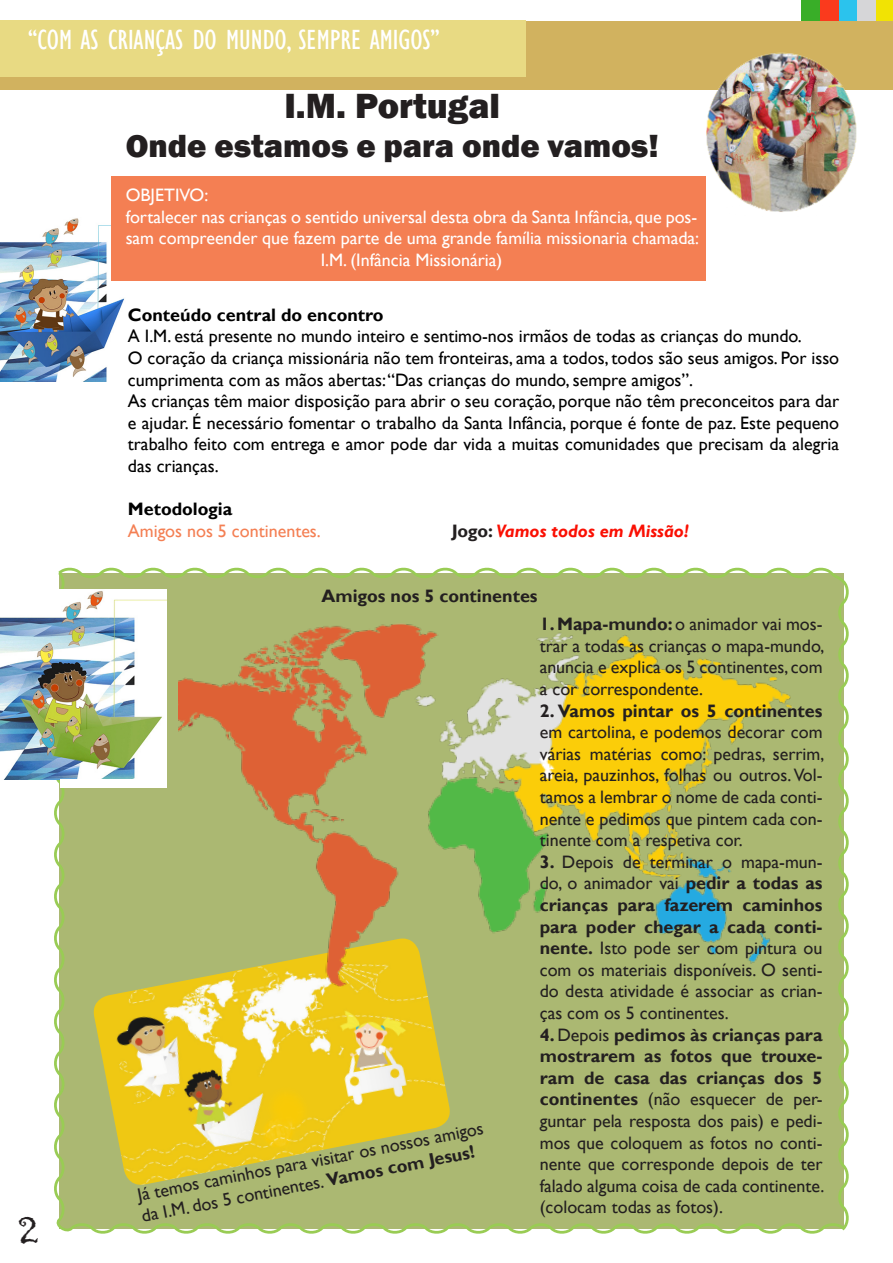
<style>
.page{position:relative;width:893px;height:1263px;background:#fff}
.page>*{position:absolute;margin:0;border:0;box-sizing:border-box;transform-origin:0 0}
.t1{font:45px "Gigi";color:#231f20}
.t2{font:800 36px "Franklin Gothic";color:#231f20}
.t3{font:800 33px "Franklin Gothic";color:#231f20}
.t4{font:condensed 28.5px "Gill Sans";color:#fff}
.t5{font:18px/21.6px "Gill Sans";color:#231f20;text-align:justify}
.t6{font:18px/21.6px "Gill Sans";color:#000}
.t7{font:18px/21.6px "Gill Sans";color:#fff;text-align:center}
.t8{font:700 18px "Gill Sans";color:#000}
.t9{font:italic 700 18px "Gill Sans";color:#fa0f03}
.t10{font:18px "Gill Sans";color:#f47f53}
.t11{font:700 18px "Gill Sans";color:#231f20}
.s1{font-style:normal;color:#231f20}
.s2{font-weight:700}
</style>
<div class="page">
<svg style="left:54px;top:567px;width:795px;height:667px;background:#b1be7c"></svg>
<div style="left:874px;top:0;width:19px;height:48px;background:#f1e304"></div>
<div style="left:857px;top:0;width:19px;height:41px;background:#d6d6d8"></div>
<div style="left:839px;top:0;width:18px;height:41px;background:#2bc3ed"></div>
<div style="left:820px;top:0;width:19px;height:44px;background:#fa3a1d"></div>
<div style="left:802px;top:0;width:18px;height:25px;background:#39ae28"></div>
<div style="left:0;top:21px;width:893px;height:68px;background:#d1b25f"></div>
<div style="left:0;top:20px;width:525px;height:57px;background:#e8da83"></div>
<img style="left:0;top:590px;width:167px;height:190px">
<div style="left:60px;top:779px;width:107px;height:9px;background:#fff"></div>
<img style="left:0;top:218px;width:127px;height:164px">
<div style="left:111px;top:176px;width:595px;height:104px;background:#f47f53"></div>
<img style="left:676px;top:52px;width:208px;height:160px">
<img style="left:91px;top:938px;width:362px;height:250px">
<img style="left:178px;top:568px;width:643px;height:427px">
<p class="t4" style="left:28px;top:23px;width:413px">“COM AS CRIANÇAS DO MUNDO, SEMPRE AMIGOS”</p>
<p class="t2" style="left:284px;top:82px;width:217px">I.M. Portugal</p>
<p class="t3" style="left:126px;top:125px;width:535px">Onde estamos e para onde vamos!</p>
<p class="t7" style="left:126px;top:185px;width:84px">OBJETIVO:</p>
<p class="t7" style="left:126px;top:206px;width:575px">fortalecer nas crianças o sentido universal desta obra da Santa Infância, que pos&shy;sam compreender que fazem parte de uma grande família missionaria chamada:<br>I.M. (Infância Missionária)</p>
<p class="t8" style="left:128px;top:304px;width:257px">Conteúdo central do encontro</p>
<p class="t6" style="left:128px;top:326px;width:675px">A I.M. está presente no mundo inteiro e sentimo-nos irmãos de todas as crianças do mundo.</p>
<p class="t6" style="left:128px;top:347px;width:713px">O coração da criança missionária não tem fronteiras, ama a todos, todos são seus amigos. Por isso cumprimenta com as mãos abertas: “Das crianças do mundo, sempre amigos”.</p>
<p class="t6" style="left:128px;top:391px;width:713px;text-align:justify">As crianças têm maior disposição para abrir o seu coração, porque não têm preconceitos para dar e ajudar. É necessário fomentar o trabalho da Santa Infância, porque é fonte de paz. Este pequeno trabalho feito com entrega e amor pode dar vida a muitas comunidades que precisam da alegria das crianças.</p>
<p class="t8" style="left:128px;top:498px;width:106px">Metodologia</p>
<p class="t10" style="left:128px;top:520px;width:194px">Amigos nos 5 continentes.</p>
<p class="t9" style="left:452px;top:520px;width:238px"><span class="s1">Jogo:</span> Vamos todos em Missão!</p>
<p class="t1" style="left:18px;top:1199px;width:22px">2</p>
<p class="t11" style="left:321px;top:585px;width:218px">Amigos nos 5 continentes</p>
<p class="t5" style="left:136px;top:1185px;width:354px;rotate:-11deg">Já temos caminhos para visitar os nossos amigos da I.M. dos 5 continentes. <span class="s2">Vamos com Jesus!</span></p>
<p class="t5" style="left:540px;top:614px;width:286px"><span class="s2">1. Mapa-mundo:</span> o animador vai mos&shy;trar a todas as crianças o mapa-mundo, anuncia e explica os 5 continentes, com a cor correspondente.</p>
<p class="t5" style="left:540px;top:700px;width:286px"><span class="s2">2. Vamos pintar os 5 continentes </span>em cartolina, e podemos decorar com várias matérias como: pedras, serrim, areia, pauzinhos, folhas ou outros. Vol&shy;tamos a lembrar o nome de cada conti&shy;nente e pedimos que pintem cada con&shy;tinente com a respetiva cor.</p>
<p class="t5" style="left:540px;top:851px;width:284px"><span class="s2">3.</span> Depois de terminar o mapa-mun&shy;do, o animador vai <span class="s2">pedir a todas as crianças para fazerem caminhos para poder chegar a cada conti&shy;nente.</span> Isto pode ser com pintura ou com os materiais disponíveis. O senti&shy;do desta atividade é associar as crian&shy;ças com os 5 continentes.</p>
<p class="t5" style="left:540px;top:1024px;width:286px"><span class="s2">4.</span> Depois <span class="s2">pedimos às crianças para mostrarem as fotos que trouxe&shy;ram de casa das crianças dos 5 continentes</span> (não esquecer de per&shy;guntar pela resposta dos pais) e pedi&shy;mos que coloquem as fotos no conti&shy;nente que corresponde depois de ter falado alguma coisa de cada continente. (colocam todas as fotos).</p>
</div>
